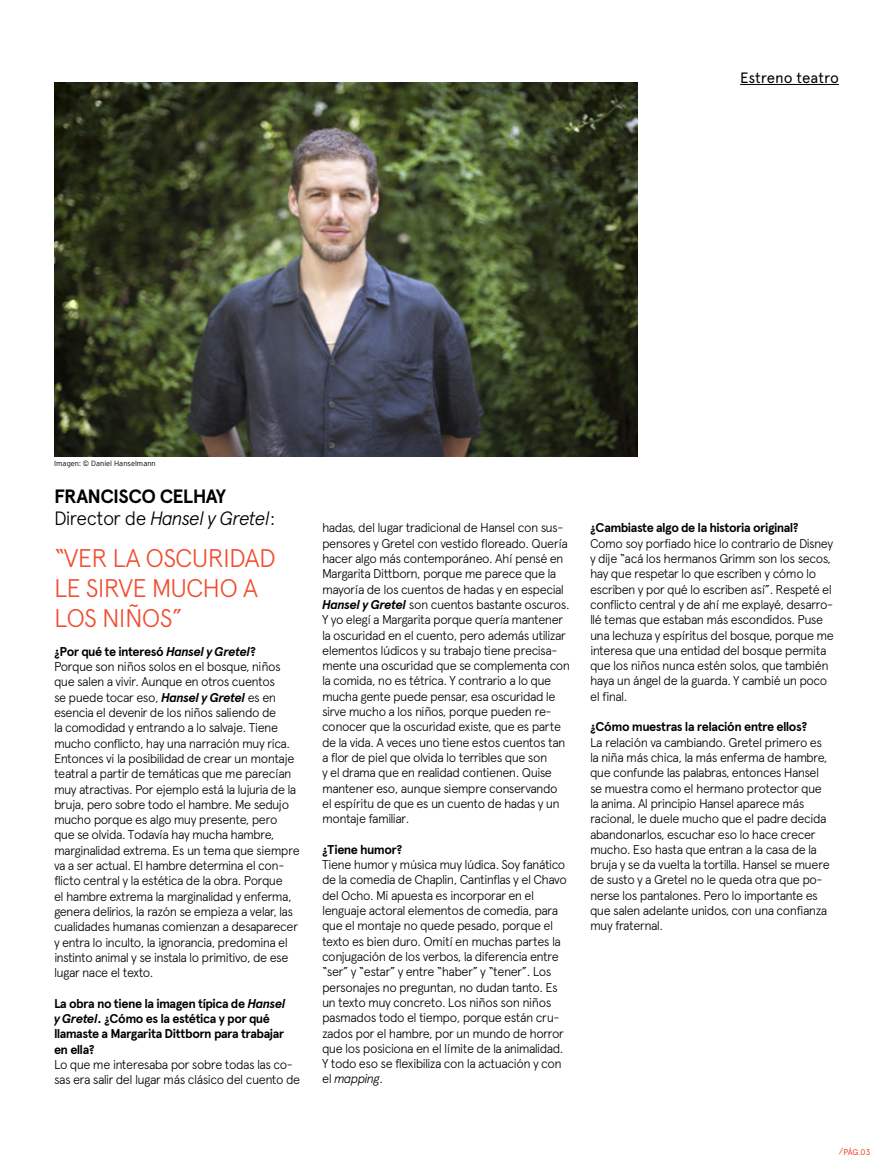
<style>
.page{position:relative;width:893px;height:1170px;background:#fff}
.page>*{position:absolute;margin:0;border:0;box-sizing:border-box;transform-origin:0 0}
.t1{font:300 25.5px/30px "Apercu";letter-spacing:-.03em;color:#f04e30}
.t2{font:700 19.35px/22.5px "Apercu";letter-spacing:-.035em;color:#000}
.t3{font:15px "Apercu";letter-spacing:-.005em;color:#000}
.t4{font:300 12.75px/15.3px "Apercu";letter-spacing:-.045em;color:#000}
.t5{font:700 12.75px/15.3px "Apercu";letter-spacing:-.035em;color:#000}
.t6{font:8.25px "Apercu";color:#ef4625}
.t7{font:300 7.5px "Interstate";color:#000}
.s1{font-weight:300}
.s2{font-weight:300;font-style:italic}
.s3{font-weight:700}
.s4{font-weight:700;font-style:italic}
.s5{font-style:italic}
</style>
<div class="page">
<hr style="left:740px;top:84px;width:99px;height:1px;background:#000">
<img style="left:54px;top:83px;width:584px;height:373px">
<p class="t3" style="left:740px;top:69px;width:100px">Estreno teatro</p>
<p class="t7" style="left:54px;top:459px;width:103px">Imagen: © Daniel Hanselmann</p>
<h2 class="t2" style="left:54px;top:485px;width:223px">Francisco Celhay<br><span class="s1">Director de</span> <span class="s2">Hansel y Gretel</span><span class="s1">:</span></h2>
<h1 class="t1" style="left:54px;top:542px;width:223px">“Ver la oscuridad le sirve mucho a los niños”</h1>
<p class="t4" style="left:54px;top:643px;width:247px"><span class="s3">¿Por qué te interesó</span> <span class="s4">Hansel y Gretel</span><span class="s3">?<br></span>Porque son niños solos en el bosque, niños que salen a vivir. Aunque en otros cuentos<br>se puede tocar eso, <span class="s4">Hansel y Gretel</span> es en esencia el devenir de los niños saliendo de<br>la comodidad y entrando a lo salvaje. Tiene mucho conflicto, hay una narración muy rica.<br>Entonces vi la posibilidad de crear un montaje teatral a partir de temáticas que me parecían muy atractivas. Por ejemplo está la lujuria de la bruja, pero sobre todo el hambre. Me sedujo mucho porque es algo muy presente, pero que se olvida. Todavía hay mucha hambre, marginalidad extrema. Es un tema que siempre va a ser actual. El hambre determina el con&shy;flicto central y la estética de la obra. Porque<br>el hambre extrema la marginalidad y enferma, genera delirios, la razón se empieza a velar, las cualidades humanas comienzan a desaparecer y entra lo inculto, la ignorancia, predomina el instinto animal y se instala lo primitivo, de ese lugar nace el texto.</p>
<p class="t5" style="left:54px;top:995px;width:233px">La obra no tiene la imagen típica de <span class="s5">Hansel y Gretel</span>. ¿Cómo es la estética y por qué llamaste a Margarita Dittborn para trabajar en ella?</p>
<p class="t4" style="left:54px;top:1056px;width:248px">Lo que me interesaba por sobre todas las co&shy;sas era salir del lugar más clásico del cuento de</p>
<p class="t4" style="left:322px;top:520px;width:250px">hadas, del lugar tradicional de Hansel con sus&shy;pensores y Gretel con vestido floreado. Quería hacer algo más contemporáneo. Ahí pensé en Margarita Dittborn, porque me parece que la mayoría de los cuentos de hadas y en especial <span class="s4">Hansel y Gretel</span> son cuentos bastante oscuros.<br>Y yo elegí a Margarita porque quería mantener la oscuridad en el cuento, pero además utilizar elementos lúdicos y su trabajo tiene precisa&shy;mente una oscuridad que se complementa con la comida, no es tétrica. Y contrario a lo que mucha gente puede pensar, esa oscuridad le sirve mucho a los niños, porque pueden re&shy;conocer que la oscuridad existe, que es parte de la vida. A veces uno tiene estos cuentos tan a flor de piel que olvida lo terribles que son<br>y el drama que en realidad contienen. Quise mantener eso, aunque siempre conservando el espíritu de que es un cuento de hadas y un montaje familiar.</p>
<p class="t5" style="left:322px;top:841px;width:82px">¿Tiene humor?</p>
<p class="t4" style="left:322px;top:856px;width:246px">Tiene humor y música muy lúdica. Soy fanático de la comedia de Chaplin, Cantinflas y el Chavo del Ocho. Mi apuesta es incorporar en el lenguaje actoral elementos de comedia, para que el montaje no quede pesado, porque el texto es bien duro. Omití en muchas partes la conjugación de los verbos, la diferencia entre “ser” y “estar” y entre “haber” y “tener”. Los personajes no preguntan, no dudan tanto. Es un texto muy concreto. Los niños son niños pasmados todo el tiempo, porque están cru&shy;zados por el hambre, por un mundo de horror que los posiciona en el límite de la animalidad.<br>Y todo eso se flexibiliza con la actuación y con el <span class="s5">mapping</span>.</p>
<p class="t5" style="left:590px;top:520px;width:210px">¿Cambiaste algo de la historia original?</p>
<p class="t4" style="left:590px;top:535px;width:245px">Como soy porfiado hice lo contrario de Disney y dije “acá los hermanos Grimm son los secos, hay que respetar lo que escriben y cómo lo escriben y por qué lo escriben así”. Respeté el conflicto central y de ahí me explayé, desarro&shy;llé temas que estaban más escondidos. Puse una lechuza y espíritus del bosque, porque me interesa que una entidad del bosque permita que los niños nunca estén solos, que también haya un ángel de la guarda. Y cambié un poco el final.</p>
<p class="t5" style="left:590px;top:719px;width:219px">¿Cómo muestras la relación entre ellos?</p>
<p class="t4" style="left:590px;top:734px;width:241px">La relación va cambiando. Gretel primero es la niña más chica, la más enferma de hambre, que confunde las palabras, entonces Hansel se muestra como el hermano protector que la anima. Al principio Hansel aparece más racional, le duele mucho que el padre decida abandonarlos, escuchar eso lo hace crecer mucho. Eso hasta que entran a la casa de la bruja y se da vuelta la tortilla. Hansel se muere de susto y a Gretel no le queda otra que po&shy;nerse los pantalones. Pero lo importante es que salen adelante unidos, con una confianza muy fraternal.</p>
<p class="t6" style="left:839px;top:1146px;width:33px">/PÁG.03</p>
</div>
